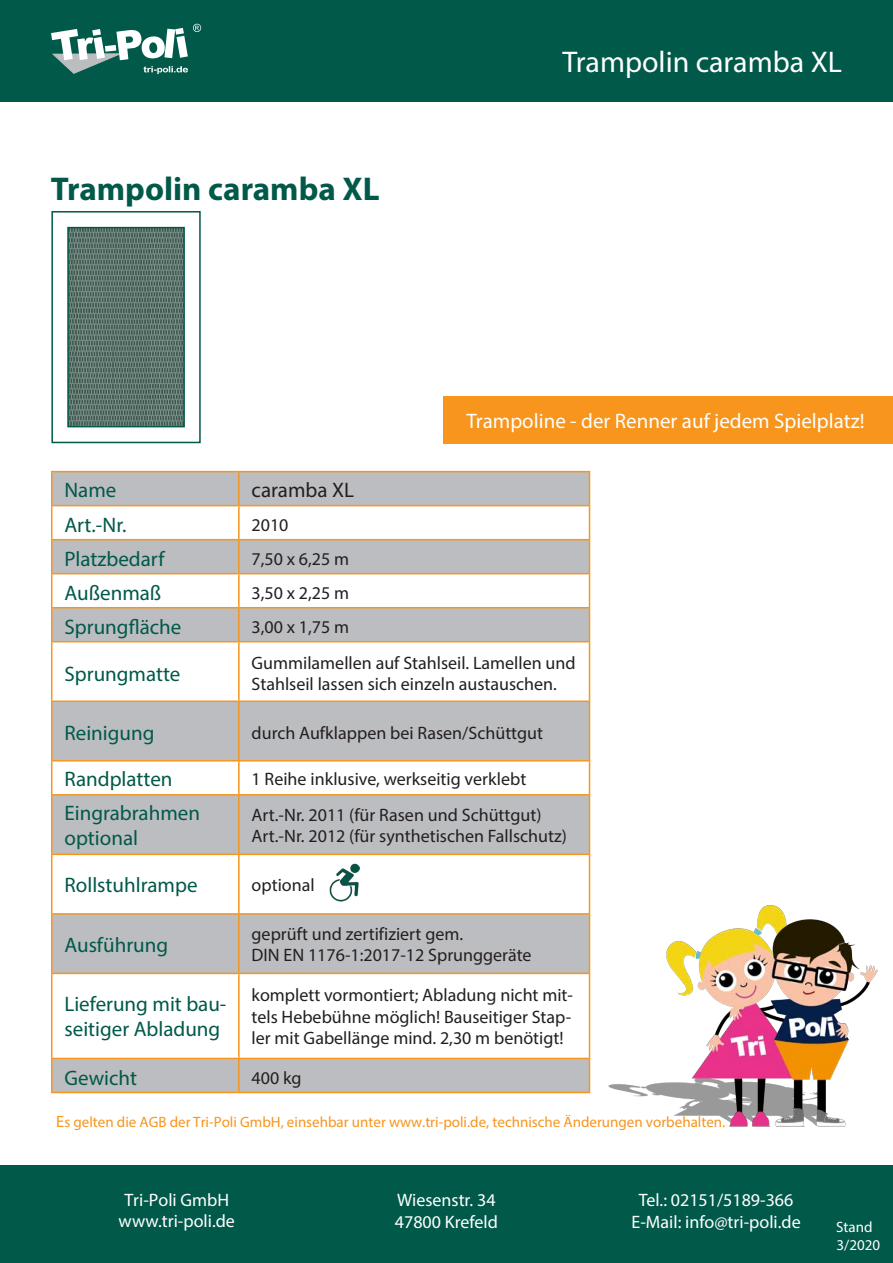
<style>
.page{position:relative;width:893px;height:1263px;background:#fff}
.page>*{position:absolute;margin:0;border:0;box-sizing:border-box;transform-origin:0 0}
.t1{font:700 33px "Myriad Pro";color:#005949}
.t2{font:30px "Myriad Pro";color:#fff}
.t3{font:21px/25.2px "Myriad Pro";color:#005949}
.t4{font:21px "Myriad Pro";color:#fff}
.t5{font:21px "Myriad Pro";color:#231f20}
.t6{font:18px/21.6px "Myriad Pro";color:#231f20}
.t7{font:18px/21.6px "Myriad Pro";color:#fff;text-align:center}
.t8{font:15px "Myriad Pro";color:#f7951d}
.t9{font:15px/17.9px "Myriad Pro";color:#fff}
.s1{font-size:16.5px}
</style>
<div class="page">
<div style="left:0;top:0;width:893px;height:102px;background:#005949"></div>
<div style="left:0;top:1165px;width:893px;height:98px;background:#005949"></div>
<svg style="left:51px;top:24px;width:150px;height:50px"></svg>
<img style="left:608px;top:905px;width:270px;height:222px">
<div style="left:443px;top:396px;width:450px;height:47px;background:#f7951d"></div>
<div style="left:52px;top:472px;width:537px;height:620px;background:#bcbdc0"></div>
<svg style="left:52px;top:506px;width:537px;height:552px"></svg>
<hr style="left:589px;top:506px;width:1px;height:33px;background:#f7951d">
<hr style="left:589px;top:574px;width:1px;height:33px;background:#f7951d">
<hr style="left:589px;top:608px;width:1px;height:33px;background:#f7951d">
<hr style="left:589px;top:702px;width:1px;height:58px;background:#f7951d">
<hr style="left:589px;top:761px;width:1px;height:33px;background:#f7951d">
<hr style="left:589px;top:795px;width:1px;height:58px;background:#f7951d">
<hr style="left:589px;top:855px;width:1px;height:58px;background:#f7951d">
<hr style="left:589px;top:915px;width:1px;height:58px;background:#f7951d">
<hr style="left:589px;top:974px;width:1px;height:84px;background:#f7951d">
<hr style="left:589px;top:1059px;width:1px;height:33px;background:#f7951d">
<hr style="left:51px;top:506px;width:1px;height:33px;background:#f7951d">
<hr style="left:238px;top:506px;width:2px;height:33px;background:#f7951d">
<hr style="left:589px;top:642px;width:1px;height:58px;background:#f7951d">
<hr style="left:238px;top:472px;width:2px;height:33px;background:#f7951d">
<hr style="left:51px;top:574px;width:1px;height:33px;background:#f7951d">
<hr style="left:238px;top:574px;width:2px;height:33px;background:#f7951d">
<hr style="left:51px;top:642px;width:1px;height:58px;background:#f7951d">
<hr style="left:238px;top:642px;width:2px;height:58px;background:#f7951d">
<hr style="left:239px;top:539px;width:351px;height:1px;background:#f7951d">
<hr style="left:238px;top:540px;width:2px;height:33px;background:#f7951d">
<hr style="left:239px;top:573px;width:351px;height:1px;background:#f7951d">
<hr style="left:51px;top:539px;width:188px;height:1px;background:#f7951d">
<hr style="left:51px;top:540px;width:1px;height:33px;background:#f7951d">
<hr style="left:589px;top:540px;width:1px;height:33px;background:#f7951d">
<hr style="left:51px;top:573px;width:188px;height:1px;background:#f7951d">
<hr style="left:51px;top:607px;width:188px;height:1px;background:#f7951d">
<hr style="left:51px;top:608px;width:1px;height:33px;background:#f7951d">
<hr style="left:239px;top:607px;width:351px;height:1px;background:#f7951d">
<hr style="left:238px;top:608px;width:2px;height:33px;background:#f7951d">
<hr style="left:51px;top:641px;width:188px;height:1px;background:#f7951d">
<hr style="left:239px;top:641px;width:351px;height:1px;background:#f7951d">
<hr style="left:51px;top:700px;width:188px;height:2px;background:#f7951d">
<hr style="left:51px;top:702px;width:1px;height:58px;background:#f7951d">
<hr style="left:239px;top:700px;width:351px;height:2px;background:#f7951d">
<hr style="left:238px;top:702px;width:2px;height:58px;background:#f7951d">
<hr style="left:238px;top:761px;width:2px;height:33px;background:#f7951d">
<hr style="left:238px;top:795px;width:2px;height:58px;background:#f7951d">
<hr style="left:51px;top:1059px;width:1px;height:33px;background:#f7951d">
<hr style="left:238px;top:1059px;width:2px;height:33px;background:#f7951d">
<hr style="left:51px;top:471px;width:188px;height:1px;background:#f7951d">
<hr style="left:51px;top:472px;width:1px;height:33px;background:#f7951d">
<hr style="left:239px;top:471px;width:351px;height:1px;background:#f7951d">
<hr style="left:589px;top:472px;width:1px;height:33px;background:#f7951d">
<hr style="left:51px;top:505px;width:188px;height:1px;background:#f7951d">
<hr style="left:239px;top:505px;width:351px;height:1px;background:#f7951d">
<hr style="left:51px;top:855px;width:1px;height:58px;background:#f7951d">
<hr style="left:238px;top:855px;width:2px;height:58px;background:#f7951d">
<hr style="left:51px;top:915px;width:1px;height:58px;background:#f7951d">
<hr style="left:238px;top:915px;width:2px;height:58px;background:#f7951d">
<hr style="left:51px;top:974px;width:1px;height:84px;background:#f7951d">
<hr style="left:238px;top:974px;width:2px;height:84px;background:#f7951d">
<hr style="left:51px;top:1058px;width:188px;height:1px;background:#f7951d">
<hr style="left:239px;top:1058px;width:351px;height:1px;background:#f7951d">
<hr style="left:51px;top:1092px;width:188px;height:1px;background:#f7951d">
<hr style="left:239px;top:1092px;width:351px;height:1px;background:#f7951d">
<hr style="left:51px;top:760px;width:188px;height:1px;background:#f7951d">
<hr style="left:51px;top:761px;width:1px;height:33px;background:#f7951d">
<hr style="left:239px;top:760px;width:351px;height:1px;background:#f7951d">
<hr style="left:51px;top:794px;width:188px;height:1px;background:#f7951d">
<hr style="left:51px;top:795px;width:1px;height:58px;background:#f7951d">
<hr style="left:239px;top:794px;width:351px;height:1px;background:#f7951d">
<hr style="left:51px;top:853px;width:188px;height:2px;background:#f7951d">
<hr style="left:239px;top:853px;width:351px;height:2px;background:#f7951d">
<hr style="left:51px;top:913px;width:188px;height:2px;background:#f7951d">
<hr style="left:239px;top:913px;width:351px;height:2px;background:#f7951d">
<hr style="left:51px;top:973px;width:188px;height:1px;background:#f7951d">
<hr style="left:239px;top:973px;width:351px;height:1px;background:#f7951d">
<img style="left:329px;top:863px;width:30px;height:38px">
<svg style="left:51px;top:211px;width:150px;height:233px"></svg>
<p class="t1" style="left:51px;top:167px;width:330px">Trampolin caramba XL</p>
<p class="t2" style="left:562px;top:43px;width:281px">Trampolin caramba XL</p>
<p class="t4" style="left:466px;top:407px;width:400px">Trampoline - der Renner auf jedem Spielplatz!</p>
<p class="t3" style="left:64px;top:476px;width:53px">Name</p>
<p class="t5" style="left:252px;top:476px;width:104px">caramba XL</p>
<p class="t3" style="left:64px;top:512px;width:63px">Art.-Nr.</p>
<p class="t6" style="left:252px;top:513px;width:38px">2010</p>
<p class="t3" style="left:64px;top:546px;width:102px">Platzbedarf</p>
<p class="t6" style="left:252px;top:548px;width:99px">7,50 x 6,25 m</p>
<p class="t3" style="left:64px;top:580px;width:98px">Außenmaß</p>
<p class="t6" style="left:252px;top:582px;width:99px">3,50 x 2,25 m</p>
<p class="t3" style="left:64px;top:614px;width:118px">Sprungfläche</p>
<p class="t6" style="left:252px;top:616px;width:99px">3,00 x 1,75 m</p>
<p class="t3" style="left:64px;top:661px;width:117px">Sprungmatte</p>
<p class="t6" style="left:252px;top:652px;width:325px">Gummilamellen auf Stahlseil. Lamellen und<br>Stahlseil lassen sich einzeln austauschen.</p>
<p class="t3" style="left:64px;top:720px;width:92px">Reinigung</p>
<p class="t6" style="left:252px;top:722px;width:293px">durch Aufklappen bei Rasen/Schüttgut</p>
<p class="t3" style="left:64px;top:766px;width:110px">Randplatten</p>
<p class="t6" style="left:252px;top:767px;width:276px">1 Reihe inklusive, werkseitig verklebt</p>
<p class="t3" style="left:64px;top:800px;width:137px">Eingrabrahmen optional</p>
<p class="t6" style="left:252px;top:803px;width:291px">Art.-Nr. 2011 (für Rasen und Schüttgut)</p>
<p class="t6" style="left:252px;top:825px;width:317px">Art.-Nr. 2012 (für synthetischen Fallschutz)</p>
<p class="t3" style="left:64px;top:872px;width:135px">Rollstuhlrampe</p>
<p class="t6" style="left:252px;top:874px;width:65px">optional</p>
<p class="t3" style="left:64px;top:931px;width:105px">Ausführung</p>
<p class="t6" style="left:252px;top:922px;width:213px">geprüft und zertifiziert gem.</p>
<p class="t6" style="left:252px;top:944px;width:281px">DIN EN 1176-1:2017-12 Sprunggeräte</p>
<p class="t3" style="left:64px;top:991px;width:163px">Lieferung mit bau&shy;seitiger Abladung</p>
<p class="t6" style="left:252px;top:984px;width:323px;text-align:justify">komplett vormontiert; Abladung nicht mit&shy;tels Hebebühne möglich! Bauseitiger Stap&shy;ler mit Gabellänge mind. 2,30 m benötigt!</p>
<p class="t3" style="left:64px;top:1065px;width:74px">Gewicht</p>
<p class="t6" style="left:252px;top:1066px;width:52px">400 kg</p>
<p class="t8" style="left:56px;top:1112px;width:671px"><span class="s1">E</span>s gelten die AGB der Tri-Poli GmbH, einsehbar unter www.tri-poli.de, technische Änderungen vorbehalten.</p>
<p class="t7" style="left:119px;top:1189px;width:118px;line-height:20.9px">Tri-Poli GmbH www.tri-poli.de</p>
<p class="t7" style="left:395px;top:1189px;width:105px;text-align:left">Wiesenstr. 34<br>47800 Krefeld</p>
<p class="t7" style="left:632px;top:1189px;width:171px">Tel.: 02151/5189-366<br>E-Mail: info@tri-poli.de</p>
<p class="t9" style="left:836px;top:1217px;width:45px">Stand<br>3/2020</p>
</div>
